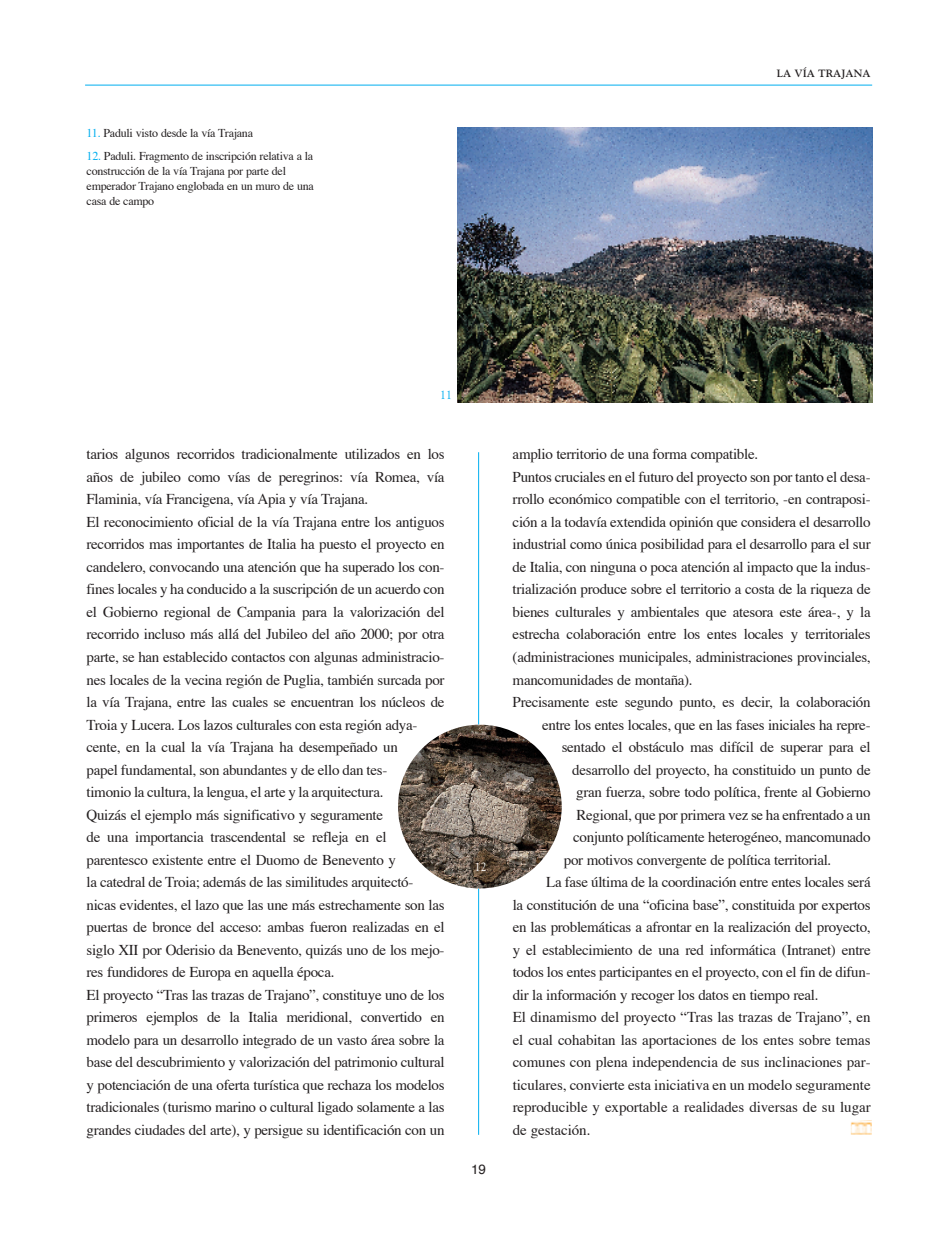
<style>
.page{position:relative;width:936px;height:1234px;background:#fff}
.page>*{position:absolute;margin:0;border:0;box-sizing:border-box;transform-origin:0 0}
.t1{font:15px/22.5px "Times";letter-spacing:-.02em;color:#231f20}
.t2{font:13.5px "Helvetica";color:#231f20}
.t3{font:12px/15px "Times";letter-spacing:-.02em;color:#231f20}
.t4{font:12px "Goudy";color:#00aeef}
.t5{font:12px "Goudy";color:#fff}
.t6{font:700 10.5px "Goudy";color:#231f20}
.s1{color:#00aeef}
</style>
<div class="page">
<hr style="left:478px;top:452px;width:1px;height:682px;background:#00aeef">
<hr style="left:85px;top:85px;width:787px;height:1px;background:#00aeef">
<img style="left:457px;top:128px;width:415px;height:274px">
<img style="left:398px;top:724px;width:163px;height:164px;border-radius:50%">
<img style="left:850px;top:1120px;width:21px;height:14px">
<p class="t3" style="left:87px;top:127px;width:168px"><span class="s1">11.</span> Paduli visto desde la vía Trajana</p>
<p class="t3" style="left:87px;top:149px;width:229px"><span class="s1">12.</span> Paduli. Fragmento de inscripción relativa a la construcción de la vía Trajana por parte del emperador Trajano englobada en un muro de una casa de campo</p>
<p class="t4" style="left:440px;top:388px;width:13px">11</p>
<p class="t6" style="left:776px;top:67px;width:95px">LA VÍA TRAJANA</p>
<p class="t1" style="left:87px;top:444px;width:359px">tarios algunos recorridos tradicionalmente utilizados en los años de jubileo como vías de peregrinos: vía Romea, vía Flaminia, vía Francigena, vía Apia y vía Trajana.<br>El reconocimiento oficial de la vía Trajana entre los antiguos recorridos mas importantes de Italia ha puesto el proyecto en candelero, convocando una atención que ha superado los con&shy;fines locales y ha conducido a la suscripción de un acuerdo con el Gobierno regional de Campania para la valorización del recorrido incluso más allá del Jubileo del año 2000; por otra parte, se han establecido contactos con algunas administracio&shy;nes locales de la vecina región de Puglia, también surcada por la vía Trajana, entre las cuales se encuentran los núcleos de Troia y Lucera. Los lazos culturales con esta región adya&shy;cente, en la cual la vía Trajana ha desempeñado un<br>papel fundamental, son abundantes y de ello dan tes-<br>timonio la cultura, la lengua, el arte y la arquitectura.<br>Quizás el ejemplo más significativo y seguramente<br>de una importancia trascendental se refleja en el parentesco existente entre el Duomo de Benevento y<br>la catedral de Troia; además de las similitudes arquitectó&shy;nicas evidentes, el lazo que las une más estrechamente son las puertas de bronce del acceso: ambas fueron realizadas en el siglo XII por Oderisio da Benevento, quizás uno de los mejo&shy;res fundidores de Europa en aquella época.<br>El proyecto “Tras las trazas de Trajano”, constituye uno de los primeros ejemplos de la Italia meridional, convertido en modelo para un desarrollo integrado de un vasto área sobre la base del descubrimiento y valorización del patrimonio cultural y potenciación de una oferta turística que rechaza los modelos tradicionales (turismo marino o cultural ligado solamente a las grandes ciudades del arte), y persigue su identificación con un</p>
<p class="t1" style="left:512px;top:444px;width:247px">amplio territorio de una forma compatible.</p>
<p class="t1" style="left:512px;top:466px;width:359px">Puntos cruciales en el futuro del proyecto son por tanto el desa-</p>
<p class="t1" style="left:512px;top:489px;width:359px">rrollo económico compatible con el territorio, -en contraposi-</p>
<p class="t1" style="left:512px;top:511px;width:359px">ción a la todavía extendida opinión que considera el desarrollo</p>
<p class="t1" style="left:512px;top:534px;width:359px">industrial como única posibilidad para el desarrollo para el sur</p>
<p class="t1" style="left:512px;top:556px;width:359px">de Italia, con ninguna o poca atención al impacto que la indus-</p>
<p class="t1" style="left:512px;top:579px;width:359px">trialización produce sobre el territorio a costa de la riqueza de</p>
<p class="t1" style="left:512px;top:601px;width:359px">bienes culturales y ambientales que atesora este área-, y la</p>
<p class="t1" style="left:512px;top:624px;width:359px">estrecha colaboración entre los entes locales y territoriales</p>
<p class="t1" style="left:512px;top:646px;width:359px">(administraciones municipales, administraciones provinciales,</p>
<p class="t1" style="left:512px;top:669px;width:181px">mancomunidades de montaña).</p>
<p class="t1" style="left:512px;top:691px;width:359px">Precisamente este segundo punto, es decir, la colaboración</p>
<p class="t1" style="left:542px;top:714px;width:330px">entre los entes locales, que en las fases iniciales ha repre-</p>
<p class="t1" style="left:561px;top:736px;width:310px">sentado el obstáculo mas difícil de superar para el</p>
<p class="t1" style="left:572px;top:759px;width:300px">desarrollo del proyecto, ha constituido un punto de</p>
<p class="t1" style="left:576px;top:781px;width:296px">gran fuerza, sobre todo política, frente al Gobierno</p>
<p class="t1" style="left:576px;top:804px;width:295px">Regional, que por primera vez se ha enfrentado a un</p>
<p class="t1" style="left:573px;top:826px;width:299px">conjunto políticamente heterogéneo, mancomunado</p>
<p class="t1" style="left:564px;top:849px;width:269px">por motivos convergente de política territorial.</p>
<p class="t1" style="left:546px;top:871px;width:326px">La fase última de la coordinación entre entes locales será</p>
<p class="t1" style="left:512px;top:894px;width:359px">la constitución de una “oficina base”, constituida por expertos</p>
<p class="t1" style="left:512px;top:916px;width:359px">en las problemáticas a afrontar en la realización del proyecto,</p>
<p class="t1" style="left:512px;top:939px;width:359px">y el establecimiento de una red informática (Intranet) entre</p>
<p class="t1" style="left:512px;top:961px;width:359px">todos los entes participantes en el proyecto, con el fin de difun-</p>
<p class="t1" style="left:512px;top:984px;width:307px">dir la información y recoger los datos en tiempo real.</p>
<p class="t1" style="left:512px;top:1006px;width:359px">El dinamismo del proyecto “Tras las trazas de Trajano”, en</p>
<p class="t1" style="left:512px;top:1029px;width:359px">el cual cohabitan las aportaciones de los entes sobre temas</p>
<p class="t1" style="left:512px;top:1051px;width:359px">comunes con plena independencia de sus inclinaciones par-</p>
<p class="t1" style="left:512px;top:1074px;width:359px">ticulares, convierte esta iniciativa en un modelo seguramente</p>
<p class="t1" style="left:512px;top:1096px;width:359px">reproducible y exportable a realidades diversas de su lugar</p>
<p class="t1" style="left:512px;top:1119px;width:79px">de gestación.</p>
<p class="t5" style="left:475px;top:859px;width:13px">12</p>
<p class="t2" style="left:471px;top:1163px;width:17px">19</p>
</div>
